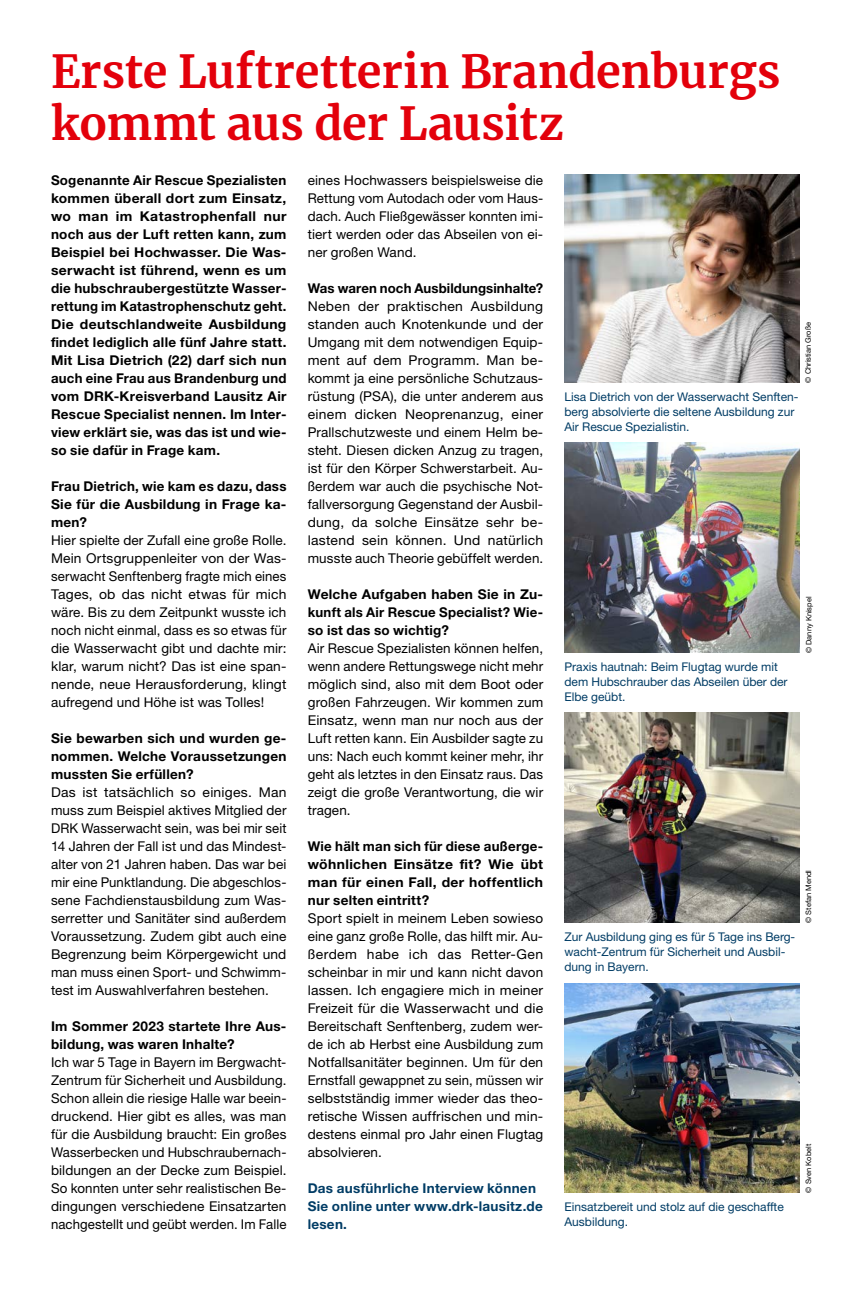
<style>
.page{position:relative;width:851px;height:1297px;background:#fff}
.page>*{position:absolute;margin:0;border:0;box-sizing:border-box;transform-origin:0 0}
.MGB_Headline{font:700 45px/52.5px "Merriweather";letter-spacing:-.005em;color:#e3000b}
.MGB_Copy{font:13.5px/18px "Helvetica Neue LT Pro";letter-spacing:.01em;color:#000;text-align:justify}
.MGB_Copy_bold{font:700 13.5px/18px "Helvetica Neue LT Pro";letter-spacing:.02em;color:#000;text-align:justify}
.MGB_Info{font:700 13.5px/18px "Helvetica Neue LT Pro";letter-spacing:.02em;color:#003c65}
.MGB_BU{font:12px/15px "Helvetica Neue LT Pro";color:#003c65}
.MGB_Fotocredits{font:7.5px "Helvetica Neue LT Pro";color:#000}
</style>
<div class="page">
<img style="left:564px;top:443px;width:235px;height:210px">
<img style="left:564px;top:713px;width:235px;height:210px">
<img style="left:564px;top:983px;width:235px;height:210px">
<img style="left:564px;top:174px;width:235px;height:209px">
<p class="MGB_Headline" style="left:51px;top:44px;width:731px">Erste Luftretterin Brandenburgs kommt aus der Lausitz</p>
<p class="MGB_Copy" style="left:308px;top:170px;width:237px">eines Hochwassers beispielsweise die Rettung vom Autodach oder vom Haus&shy;dach. Auch Fließgewässer konnten imi&shy;tiert werden oder das Abseilen von ei&shy;ner großen Wand.</p>
<p class="MGB_Copy_bold" style="left:308px;top:278px;width:237px">Was waren noch Ausbildungsinhalte?</p>
<p class="MGB_Copy" style="left:308px;top:296px;width:237px">Neben der praktischen Ausbildung standen auch Knotenkunde und der Umgang mit dem notwendigen Equip&shy;ment auf dem Programm. Man be&shy;kommt ja eine persönliche Schutzaus&shy;rüstung (PSA), die unter anderem aus einem dicken Neoprenanzug, einer Prallschutzweste und einem Helm be&shy;steht. Diesen dicken Anzug zu tragen, ist für den Körper Schwerstarbeit. Au&shy;ßerdem war auch die psychische Not&shy;fallversorgung Gegenstand der Ausbil&shy;dung, da solche Einsätze sehr be&shy;lastend sein können. Und natürlich musste auch Theorie gebüffelt werden.</p>
<p class="MGB_Copy_bold" style="left:308px;top:584px;width:237px">Welche Aufgaben haben Sie in Zu&shy;kunft als Air Rescue Specialist? Wie&shy;so ist das so wichtig?</p>
<p class="MGB_Copy" style="left:308px;top:638px;width:237px">Air Rescue Spezialisten können helfen, wenn andere Rettungswege nicht mehr möglich sind, also mit dem Boot oder großen Fahrzeugen. Wir kommen zum Einsatz, wenn man nur noch aus der Luft retten kann. Ein Ausbilder sagte zu uns: Nach euch kommt keiner mehr, ihr geht als letztes in den Einsatz raus. Das zeigt die große Verantwortung, die wir tragen.</p>
<p class="MGB_Copy_bold" style="left:308px;top:836px;width:237px">Wie hält man sich für diese außerge&shy;wöhnlichen Einsätze fit? Wie übt man für einen Fall, der hoffentlich nur selten eintritt?</p>
<p class="MGB_Copy" style="left:308px;top:908px;width:237px">Sport spielt in meinem Leben sowieso eine ganz große Rolle, das hilft mir. Au&shy;ßerdem habe ich das Retter-Gen scheinbar in mir und kann nicht davon lassen. Ich engagiere mich in meiner Freizeit für die Wasserwacht und die Bereitschaft Senftenberg, zudem wer&shy;de ich ab Herbst eine Ausbildung zum Notfallsanitäter beginnen. Um für den Ernstfall gewappnet zu sein, müssen wir selbstständig immer wieder das theo&shy;retische Wissen auffrischen und min&shy;destens einmal pro Jahr einen Flugtag absolvieren.</p>
<p class="MGB_Info" style="left:308px;top:1178px;width:236px">Das ausführliche Interview können<br>Sie online unter www.drk-lausitz.de lesen.</p>
<p class="MGB_Copy_bold" style="left:51px;top:170px;width:237px">Sogenannte Air Rescue Spezialisten kommen überall dort zum Einsatz, wo man im Katastrophenfall nur noch aus der Luft retten kann, zum Beispiel bei Hochwasser. Die Was&shy;serwacht ist führend, wenn es um die hubschraubergestützte Wasser&shy;rettung im Katastrophenschutz geht.<br>Die deutschlandweite Ausbildung findet lediglich alle fünf Jahre statt.<br>Mit Lisa Dietrich (22) darf sich nun auch eine Frau aus Brandenburg und vom DRK-Kreisverband Lausitz Air Rescue Specialist nennen. Im Inter&shy;view erklärt sie, was das ist und wie&shy;so sie dafür in Frage kam.</p>
<p class="MGB_Copy_bold" style="left:51px;top:476px;width:237px">Frau Dietrich, wie kam es dazu, dass Sie für die Ausbildung in Frage ka&shy;men?</p>
<p class="MGB_Copy" style="left:51px;top:530px;width:237px">Hier spielte der Zufall eine große Rolle.<br>Mein Ortsgruppenleiter von der Was&shy;serwacht Senftenberg fragte mich eines Tages, ob das nicht etwas für mich wäre. Bis zu dem Zeitpunkt wusste ich noch nicht einmal, dass es so etwas für die Wasserwacht gibt und dachte mir: klar, warum nicht? Das ist eine span&shy;nende, neue Herausforderung, klingt aufregend und Höhe ist was Tolles!</p>
<p class="MGB_Copy_bold" style="left:51px;top:728px;width:237px">Sie bewarben sich und wurden ge&shy;nommen. Welche Voraussetzungen mussten Sie erfüllen?</p>
<p class="MGB_Copy" style="left:51px;top:782px;width:237px">Das ist tatsächlich so einiges. Man muss zum Beispiel aktives Mitglied der DRK Wasserwacht sein, was bei mir seit 14 Jahren der Fall ist und das Mindest&shy;alter von 21 Jahren haben. Das war bei mir eine Punktlandung. Die abgeschlos&shy;sene Fachdienstausbildung zum Was&shy;serretter und Sanitäter sind außerdem Voraussetzung. Zudem gibt auch eine Begrenzung beim Körpergewicht und man muss einen Sport- und Schwimm&shy;test im Auswahlverfahren bestehen.</p>
<p class="MGB_Copy_bold" style="left:51px;top:1016px;width:237px">Im Sommer 2023 startete Ihre Aus&shy;bildung, was waren Inhalte?</p>
<p class="MGB_Copy" style="left:51px;top:1052px;width:237px">Ich war 5 Tage in Bayern im Bergwacht-Zentrum für Sicherheit und Ausbildung.<br>Schon allein die riesige Halle war beein&shy;druckend. Hier gibt es alles, was man für die Ausbildung braucht: Ein großes Wasserbecken und Hubschraubernach&shy;bildungen an der Decke zum Beispiel.<br>So konnten unter sehr realistischen Be&shy;dingungen verschiedene Einsatzarten nachgestellt und geübt werden. Im Falle</p>
<p class="MGB_Fotocredits" style="left:803px;top:383px;width:62px;rotate:-90deg">© Christian Große</p>
<p class="MGB_BU" style="left:564px;top:388px;width:235px">Lisa Dietrich von der Wasserwacht Senften&shy;berg absolvierte die seltene Ausbildung zur<br>Air Rescue Spezialistin.</p>
<p class="MGB_Fotocredits" style="left:804px;top:653px;width:58px;rotate:-90deg">© Danny Knispel</p>
<p class="MGB_BU" style="left:564px;top:658px;width:224px">Praxis hautnah: Beim Flugtag wurde mit dem Hubschrauber das Abseilen über der<br>Elbe geübt.</p>
<p class="MGB_Fotocredits" style="left:803px;top:923px;width:54px;rotate:-90deg">© Stefan Mendl</p>
<p class="MGB_BU" style="left:564px;top:928px;width:232px">Zur Ausbildung ging es für 5 Tage ins Berg&shy;wacht-Zentrum für Sicherheit und Ausbil&shy;dung in Bayern.</p>
<p class="MGB_Fotocredits" style="left:803px;top:1192px;width:50px;rotate:-90deg">© Sven Kobelt</p>
<p class="MGB_BU" style="left:564px;top:1198px;width:221px">Einsatzbereit und stolz auf die geschaffte<br>Ausbildung.</p>
</div>
